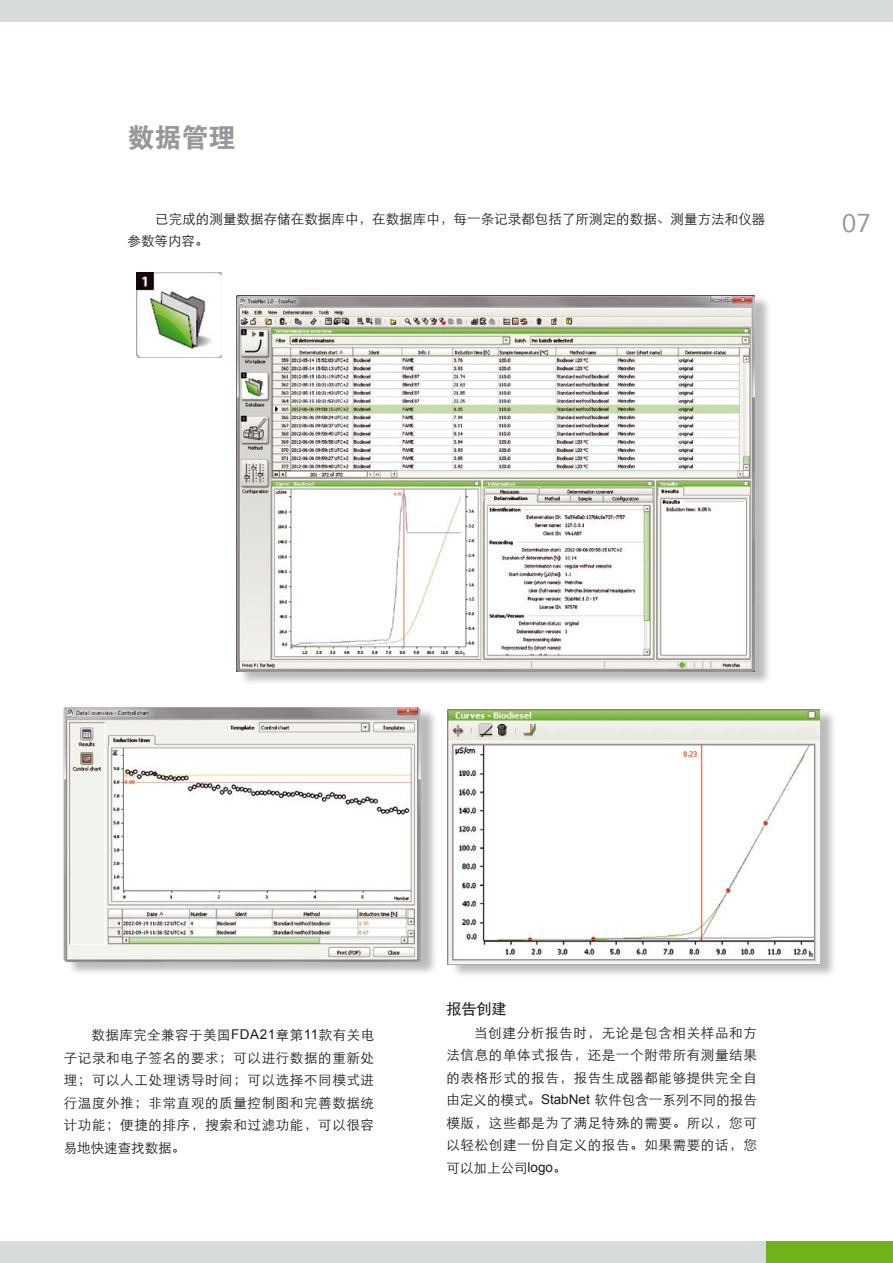
<style>
.page{position:relative;width:893px;height:1263px;background:#fff}
.page>*{position:absolute;margin:0;border:0;box-sizing:border-box;transform-origin:0 0}
.t1{font:27px "FZDHTJW GB1 0";color:#98989c}
.t2{font:27px "Frutiger Next LT";color:#98989c}
.t3{font:15px "CT Hei Ti SJ";color:#1b1b1f}
.t4{font:13.5px/22.5px "ST Xihei";letter-spacing:.045em;color:#1b1b1f;text-align:justify}
.t5{font:13.5px/22.5px "ST Xihei";letter-spacing:.005em;color:#1b1b1f}
.s1{font-family:"Arial"}
</style>
<div class="page">
<div style="left:765px;top:1242px;width:128px;height:21px;background:#6fb31a"></div>
<div style="left:0;top:0;width:893px;height:21px;background:#d8dbdc"></div>
<div style="left:0;top:1242px;width:765px;height:21px;background:#d8dbdc"></div>
<div style="left:239px;top:296px;width:533px;height:390px;background:#1b1b1f;opacity:.3"></div>
<img style="left:236px;top:296px;width:519px;height:376px">
<img style="left:136px;top:272px;width:85px;height:85px">
<div style="left:451px;top:709px;width:386px;height:269px;background:#1b1b1f;opacity:.3"></div>
<img style="left:448px;top:709px;width:371px;height:255px">
<div style="left:67px;top:707px;width:371px;height:269px;background:#1b1b1f;opacity:.3"></div>
<img style="left:64px;top:707px;width:357px;height:255px">
<h1 class="t1" style="left:128px;top:123px;width:109px">数据管理</h1>
<p class="t5" style="left:128px;top:206px;width:639px;text-indent:28px">已完成的测量数据存储在数据库中，在数据库中，每一条记录都包括了所测定的数据、测量方法和仪器参数等内容。</p>
<h1 class="t2" style="left:842px;top:208px;width:31px">07</h1>
<p class="t4" style="left:64px;top:1023px;width:312px;text-indent:28px">数据库完全兼容于美国<span class="s1">FDA21</span>章第<span class="s1">11</span>款有关电子记录和电子签名的要求；可以进行数据的重新处理；可以人工处理诱导时间；可以选择不同模式进行温度外推；非常直观的质量控制图和完善数据统计功能；便捷的排序，搜索和过滤功能，可以很容易地快速查找数据。</p>
<p class="t3" style="left:446px;top:1001px;width:61px">报告创建</p>
<p class="t4" style="left:446px;top:1020px;width:312px;text-indent:28px">当创建分析报告时，无论是包含相关样品和方法信息的单体式报告，还是一个附带所有测量结果的表格形式的报告，报告生成器都能够提供完全自由定义的模式。<span class="s1">StabNet</span> 软件包含一系列不同的报告模版，这些都是为了满足特殊的需要。所以，您可以轻松创建一份自定义的报告。如果需要的话，您可以加上公司<span class="s1">logo</span>。</p>
</div>
